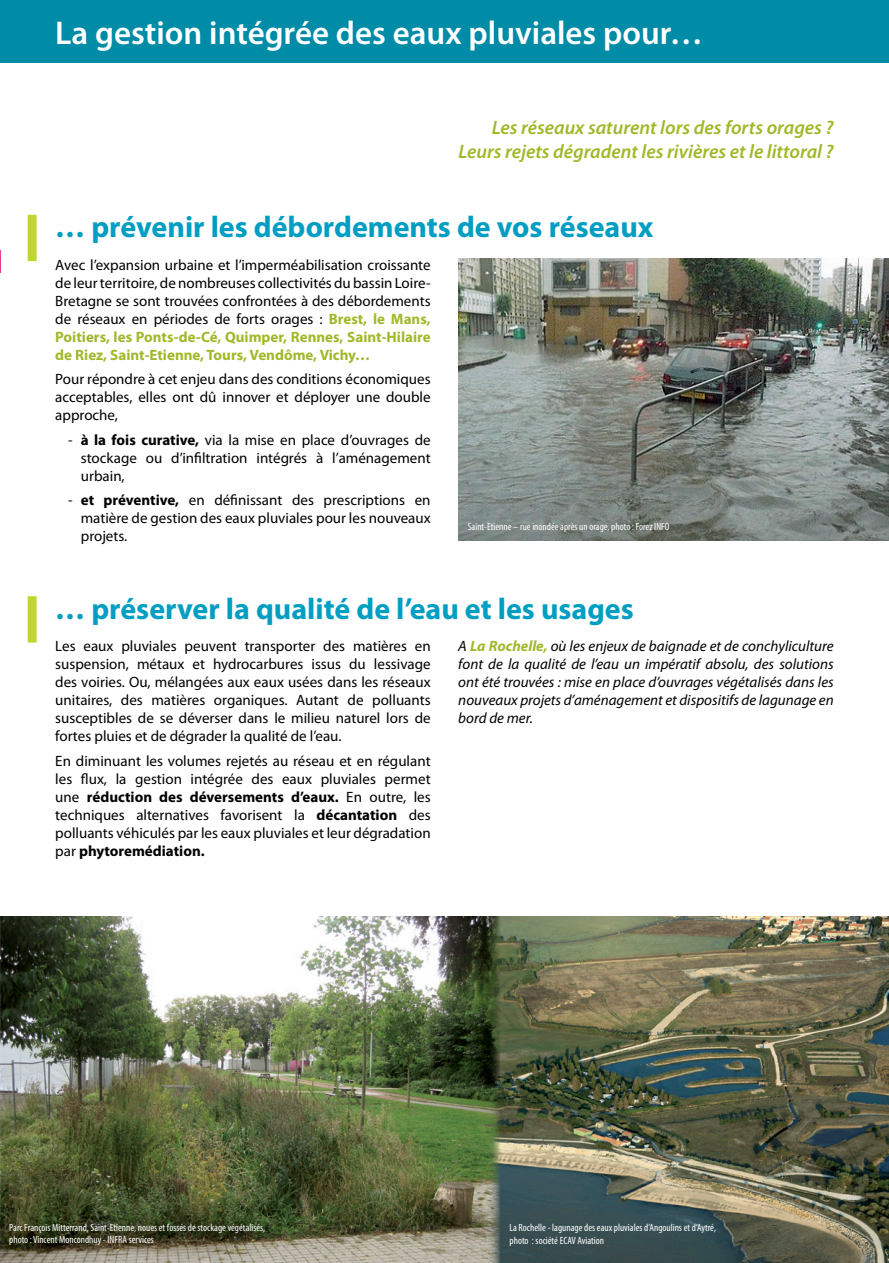
<style>
.page{position:relative;width:889px;height:1263px;background:#fff}
.page>*{position:absolute;margin:0;border:0;box-sizing:border-box;transform-origin:0 0}
.t1{font:600 33px "Myriad Pro";color:#fff}
.TITRE_2{font:700 30px "Myriad Pro";color:#009ec2}
.Question{font:italic 600 19.5px "Myriad Pro";color:#a0b929}
.t2{font:15px/18px "Myriad Pro";color:#000;text-align:justify}
.normal_ital{font:italic 15px/18px "Myriad Pro";color:#000;text-align:justify}
.t3{font:condensed 10.5px "Myriad Pro";color:#fff}
.s1{font-weight:700;color:#a0b929}
.s2{font-weight:700}
</style>
<div class="page">
<svg style="left:0;top:250px;width:1px;height:22px"></svg>
<svg style="left:0;top:1220px;width:1px;height:43px"></svg>
<div style="left:0;top:0;width:889px;height:62px;background:#008ba7"></div>
<img style="left:458px;top:258px;width:431px;height:282px">
<img style="left:1px;top:916px;width:487px;height:347px">
<img style="left:488px;top:916px;width:401px;height:347px">
<div style="left:28px;top:215px;width:9px;height:46px;background:#c1d72e"></div>
<div style="left:28px;top:596px;width:9px;height:46px;background:#c1d72e"></div>
<p class="t1" style="left:55px;top:11px;width:649px">La gestion intégrée des eaux pluviales pour…</p>
<p class="Question" style="left:491px;top:115px;width:343px">Les réseaux saturent lors des forts orages ?</p>
<p class="Question" style="left:458px;top:139px;width:377px">Leurs rejets dégradent les rivières et le littoral ?</p>
<p class="TITRE_2" style="left:55px;top:208px;width:599px">… prévenir les débordements de vos réseaux</p>
<p class="t2" style="left:55px;top:255px;width:377px">Avec l’expansion urbaine et l’imperméabilisation croissante de leur territoire, de nombreuses collectivités du bassin Loire-Bretagne se sont trouvées confrontées à des débordements de réseaux en périodes de forts orages : <span class="s1">Brest, le Mans, Poitiers, les Ponts-de-Cé, Quimper, Rennes, Saint-Hilaire de Riez, Saint-Etienne, Tours, Vendôme, Vichy…</span></p>
<p class="t2" style="left:55px;top:370px;width:377px">Pour répondre à cet enjeu dans des conditions économiques acceptables, elles ont dû innover et déployer une double approche,</p>
<p class="t2" style="left:81px;top:430px;width:351px;text-indent:-13px">- <span class="s2">à la fois curative,</span> via la mise en place d’ouvrages de stockage ou d’infiltration intégrés à l’aménagement urbain,</p>
<p class="t2" style="left:81px;top:491px;width:351px;text-indent:-13px">- <span class="s2">et préventive,</span> en définissant des prescriptions en matière de gestion des eaux pluviales pour les nouveaux projets.</p>
<p class="t3" style="left:468px;top:520px;width:203px">Saint-Etienne – rue inondée après un orage, photo : Forez INFO</p>
<p class="TITRE_2" style="left:55px;top:589px;width:580px">… préserver la qualité de l’eau et les usages</p>
<p class="t2" style="left:55px;top:637px;width:377px">Les eaux pluviales peuvent transporter des matières en suspension, métaux et hydrocarbures issus du lessivage des voiries. Ou, mélangées aux eaux usées dans les réseaux unitaires, des matières organiques. Autant de polluants susceptibles de se déverser dans le milieu naturel lors de fortes pluies et de dégrader la qualité de l’eau.</p>
<p class="t2" style="left:55px;top:751px;width:377px">En diminuant les volumes rejetés au réseau et en régulant les flux, la gestion intégrée des eaux pluviales permet une <span class="s2">réduction des déversements d’eaux.</span> En outre, les techniques alternatives favorisent la <span class="s2">décantation</span> des polluants véhiculés par les eaux pluviales et leur dégradation par <span class="s2">phytoremédiation.</span></p>
<p class="normal_ital" style="left:458px;top:637px;width:377px">A <span class="s1">La Rochelle,</span> où les enjeux de baignade et de conchyliculture font de la qualité de l’eau un impératif absolu, des solutions ont été trouvées : mise en place d’ouvrages végétalisés dans les nouveaux projets d’aménagement et dispositifs de lagunage en bord de mer.</p>
<p class="t3" style="left:9px;top:1221px;width:257px">Parc François Mitterrand, Saint-Etienne, noues et fossés de stockage végétalisés,</p>
<p class="t3" style="left:9px;top:1233px;width:146px">photo : Vincent Moncondhuy - INFRA services</p>
<p class="t3" style="left:509px;top:1221px;width:208px">La Rochelle - lagunage des eaux pluviales d’Angoulins et d’Aytré,</p>
<p class="t3" style="left:509px;top:1234px;width:96px">photo : société ECAV Aviation</p>
</div>
